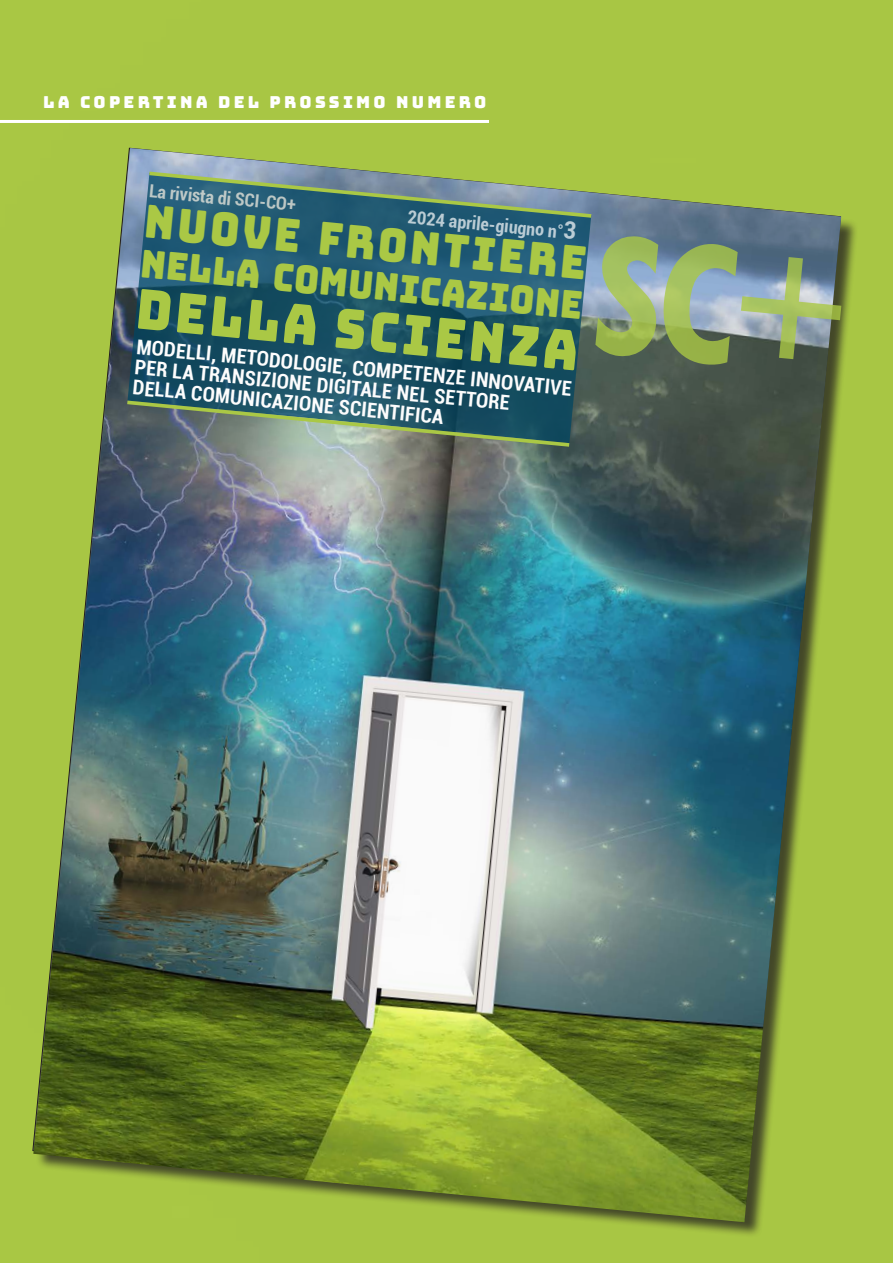
<style>
.page{position:relative;width:893px;height:1263px;background:#fff}
.page>*{position:absolute;margin:0;border:0;box-sizing:border-box;transform-origin:0 0}
.Titolo_rivista{font:55.2px "Bungee";color:#aac845;scale:.88 1}
.Titolo_rivista-2{font:45.6px "Bungee";color:#aac845;scale:.88 1}
.Titolo_rivista-3{font:38.4px "Bungee";color:#aac845;scale:.88 1}
.Numero_-_Argomento_-_Prezzo{font:700 condensed 20.4px "Roboto";color:#fff}
.t1{font:700 condensed 18px "Roboto";color:#fff}
.t2{font:700 condensed 18px "Roboto";color:#fef5e7}
.Intestazione_sezione_-_Allineamento_a_de{font:16.5px "Bungee";letter-spacing:.2em;color:#fff}
.s1{font-size:24px}
</style>
<div class="page">
<img style="left:0;top:0;width:893px;height:1263px">
<svg style="left:145px;top:169px;width:450px;height:51px;background:#5d847f"></svg>
<svg style="left:123px;top:398px;width:450px;height:51px;background:#517270"></svg>
<hr style="left:0;top:120px;width:489px;height:3px;background:#fff">
<svg style="left:594px;top:233px;width:251px;height:133px;background:#778996"></svg>
<p class="Intestazione_sezione_-_Allineamento_a_de" style="left:43px;top:93px;width:445px">LA COPERTINA DEL PROSSIMO NUMERO</p>
<p class="t2" style="left:150px;top:179px;width:149px;rotate:5deg">La rivista di SCI-CO+</p>
<p class="Titolo_rivista-2" style="left:148px;top:193px;width:506px;rotate:6deg">NUOVE FRONTIERE</p>
<p class="t1" style="left:409px;top:205px;width:171px;rotate:5deg">2024 aprile-giugno n°<span class="s1">3</span></p>
<p class="Titolo_rivista-3" style="left:142px;top:243px;width:506px;rotate:5deg">NELLA COMUNICAZIONE</p>
<p class="Titolo_rivista" style="left:140px;top:275px;width:506px;rotate:6deg">DELLA SCIENZA</p>
<p class="Numero_-_Argomento_-_Prezzo" style="left:138px;top:334px;width:438px;rotate:5deg">MODELLI, METODOLOGIE, COMPETENZE INNOVATIVE</p>
<p class="Numero_-_Argomento_-_Prezzo" style="left:136px;top:354px;width:378px;rotate:5deg">PER LA TRANSIZIONE DIGITALE NEL SETTORE</p>
<p class="Numero_-_Argomento_-_Prezzo" style="left:134px;top:374px;width:314px;rotate:5deg">DELLA COMUNICAZIONE SCIENTIFICA</p>
</div>
